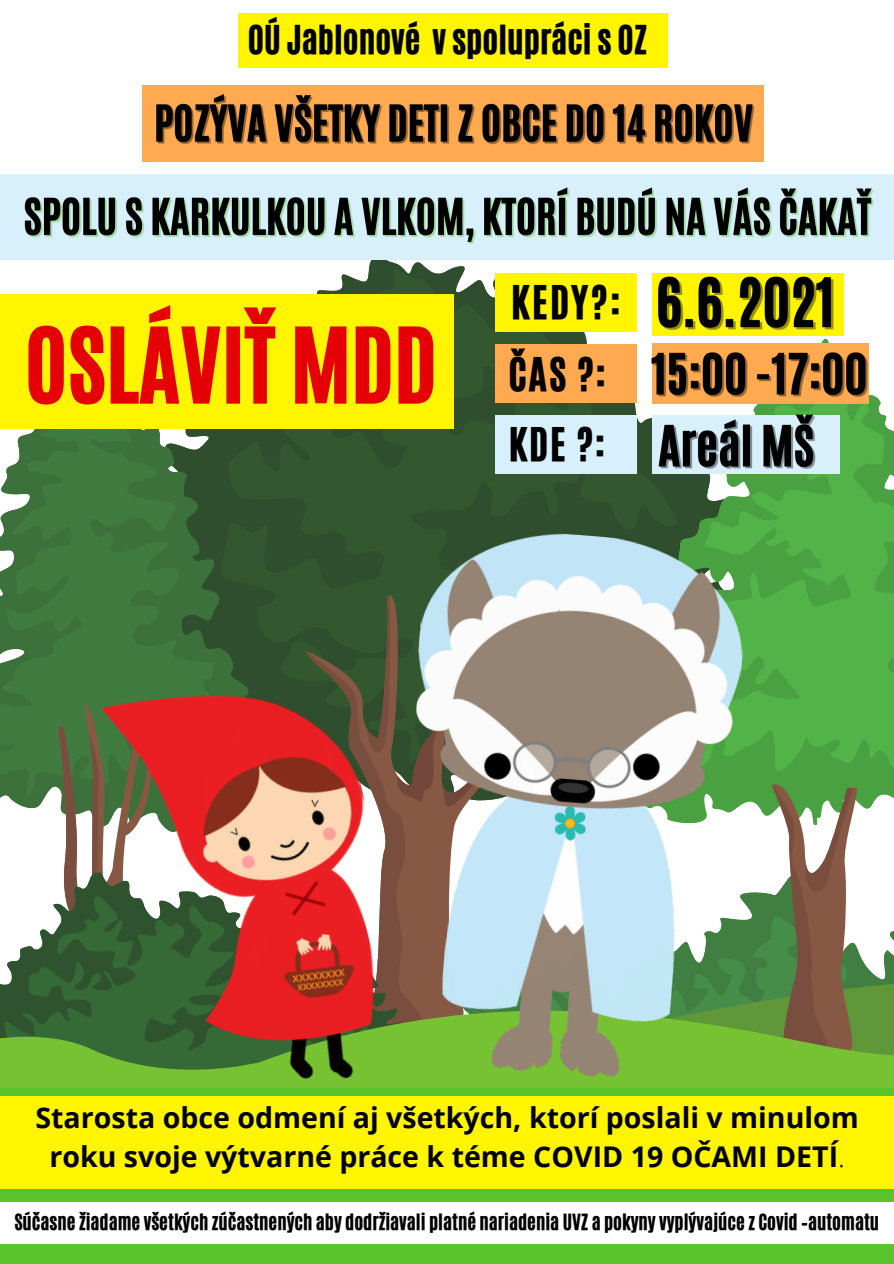
<style>
.page{position:relative;width:894px;height:1264px;background:#fff}
.page>*{position:absolute;margin:0;border:0;box-sizing:border-box;transform-origin:0 0}
.t1{font:87.3px "CA Generated";color:#e40004}
.t2{font:39px "CA Generated";letter-spacing:.045em;color:#000}
.t3{font:33.45px "CA Generated";color:#000}
.t4{font:700 28.5px/39.5px "Open Sans";color:#000;text-align:center}
.t5{font:18.75px "CA Generated";color:#000}
.s1{font-weight:300}
</style>
<div class="page">
<svg style="left:165px;top:259px;width:559px;height:394px;fill:#335830"></svg>
<svg style="left:305px;top:587px;width:80px;height:63px;background:#32562f"></svg>
<svg style="left:367px;top:595px;width:18px;height:58px"></svg>
<svg style="left:0;top:428px;width:254px;height:381px;background:#447643"></svg>
<svg style="left:58px;top:701px;width:44px;height:169px"></svg>
<svg style="left:750px;top:892px;width:143px;height:95px"></svg>
<svg style="left:585px;top:336px;width:308px;height:480px;background:#5baa53"></svg>
<svg style="left:770px;top:782px;width:89px;height:205px"></svg>
<svg style="left:0;top:870px;width:102px;height:117px"></svg>
<svg style="left:0;top:987px;width:893px;height:101px;background:#649535"></svg>
<div style="left:0;top:1088px;width:893px;height:175px;background:#59c42b"></div>
<img style="left:102px;top:653px;width:325px;height:435px">
<img style="left:385px;top:523px;width:365px;height:562px">
<div style="left:239px;top:13px;width:428px;height:55px;background:#fff500"></div>
<div style="left:142px;top:85px;width:621px;height:77px;background:#ffa950"></div>
<div style="left:495px;top:273px;width:141px;height:58px;background:#fff500"></div>
<div style="left:495px;top:344px;width:141px;height:59px;background:#ffa950"></div>
<div style="left:495px;top:415px;width:141px;height:58px;background:#d8f0fb"></div>
<div style="left:0;top:174px;width:893px;height:85px;background:#d8f0fb"></div>
<div style="left:0;top:294px;width:453px;height:134px;background:#fff500"></div>
<div style="left:0;top:1096px;width:893px;height:92px;background:#fff500"></div>
<div style="left:0;top:1201px;width:893px;height:42px;background:#fff"></div>
<img style="left:156px;top:94px;width:599px;height:50px">
<div style="left:651px;top:273px;width:192px;height:63px;background:#fff500"></div>
<img style="left:656px;top:263px;width:190px;height:77px">
<img style="left:24px;top:187px;width:849px;height:57px">
<img style="left:651px;top:340px;width:218px;height:69px">
<div style="left:651px;top:415px;width:188px;height:58px;background:#d8f0fb"></div>
<img style="left:658px;top:412px;width:158px;height:69px">
<p class="t3" style="left:247px;top:16px;width:401px">OÚ Jablonové v spolupráci s OZ</p>
<p class="t1" style="left:25px;top:303px;width:413px">OSLÁVIŤ MDD</p>
<p class="t2" style="left:511px;top:275px;width:111px">KEDY?:</p>
<p class="t2" style="left:508px;top:346px;width:99px">ČAS ?:</p>
<p class="t2" style="left:508px;top:416px;width:98px">KDE ?:</p>
<p class="t4" style="left:35px;top:1096px;width:824px">Starosta obce odmení aj všetkých, ktorí poslali v minulom roku svoje výtvarné práce k téme COVID 19 OČAMI DETÍ<span class="s1">.</span></p>
<p class="t5" style="left:14px;top:1208px;width:866px">Súčasne žiadame všetkých zúčastnených aby dodržiavali platné nariadenia UVZ a pokyny vyplývajúce z Covid –automatu</p>
</div>
